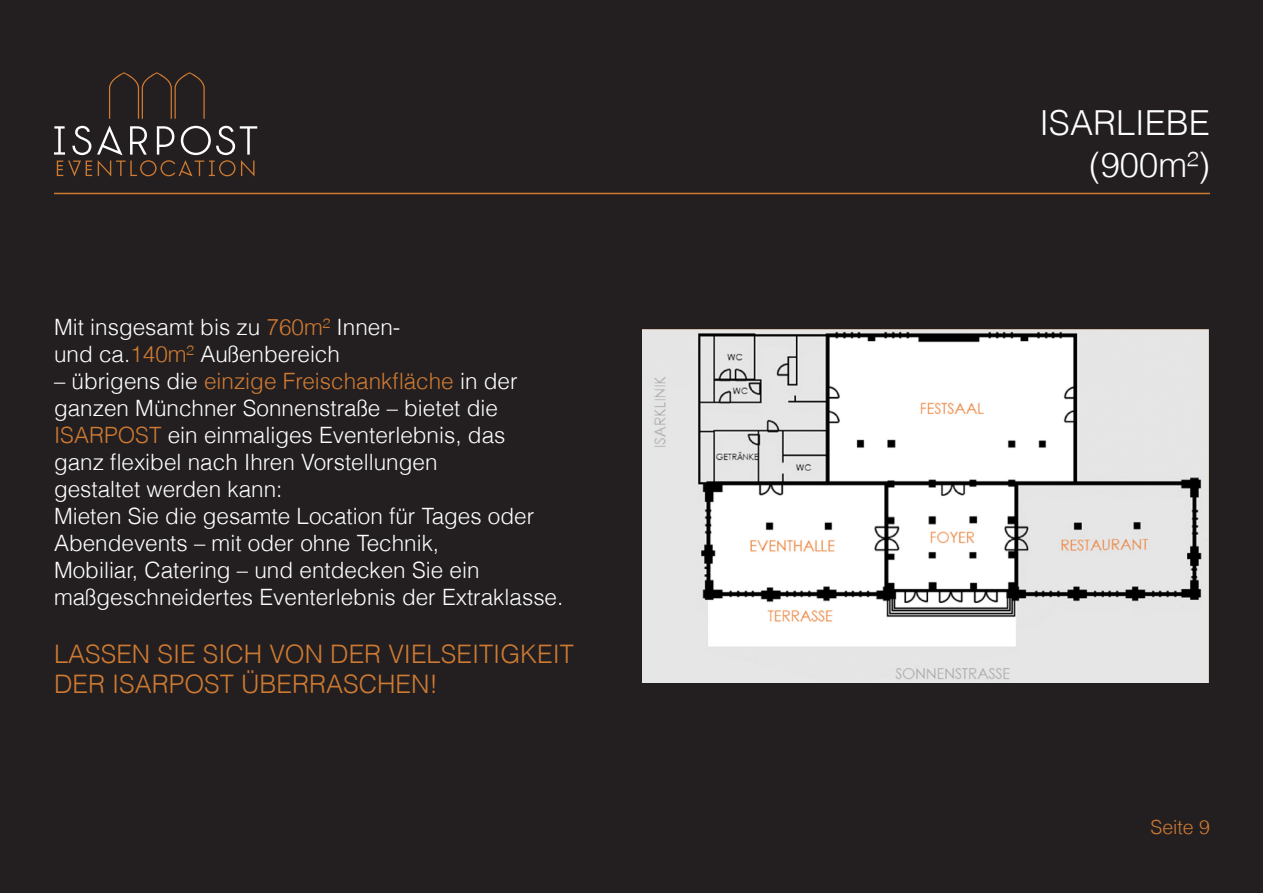
<style>
.page{position:relative;width:1263px;height:893px;background:#231f20}
.page>*{position:absolute;margin:0;border:0;box-sizing:border-box;transform-origin:0 0}
.t1{font:300 34.5px/41.4px "Helvetica";color:#fff;text-align:right}
.t2{font:300 25.5px/30.6px "Helvetica";color:#cf7a32}
.t3{font:300 22.5px/27px "Helvetica";color:#fff}
.t4{font:300 19.5px "Helvetica";color:#cf7a32}
.s1{color:#cf7a32}
</style>
<div class="page">
<svg style="left:109px;top:72px;width:96px;height:47px"></svg>
<svg style="left:54px;top:125px;width:203px;height:52px"></svg>
<hr style="left:54px;top:193px;width:1156px;height:1px;background:#cf7a32">
<img style="left:642px;top:330px;width:567px;height:352px">
<p class="t3" style="left:54px;top:312px;width:348px">Mit insgesamt bis zu <span class="s1">760m²</span> Innen&shy;und ca.<span class="s1">140m²</span> Außenbereich</p>
<p class="t3" style="left:54px;top:366px;width:511px">– übrigens die <span class="s1">einzige Freischankfläche</span> in der ganzen Münchner Sonnenstraße – bietet die <span class="s1">ISARPOST</span> ein einmaliges Eventerlebnis, das<br>ganz flexibel nach Ihren Vorstellungen<br>gestaltet werden kann:<br>Mieten Sie die gesamte Location für Tages oder Abendevents – mit oder ohne Technik,<br>Mobiliar, Catering – und entdecken Sie ein maßgeschneidertes Eventerlebnis der Extraklasse.</p>
<p class="t2" style="left:54px;top:637px;width:521px">LASSEN SIE SICH VON DER VIELSEITIGKEIT<br>DER ISARPOST ÜBERRASCHEN!</p>
<h1 class="t1" style="left:1039px;top:101px;width:172px">ISARLIEBE (900m²)</h1>
<p class="t4" style="left:1150px;top:811px;width:61px">Seite 9</p>
</div>
